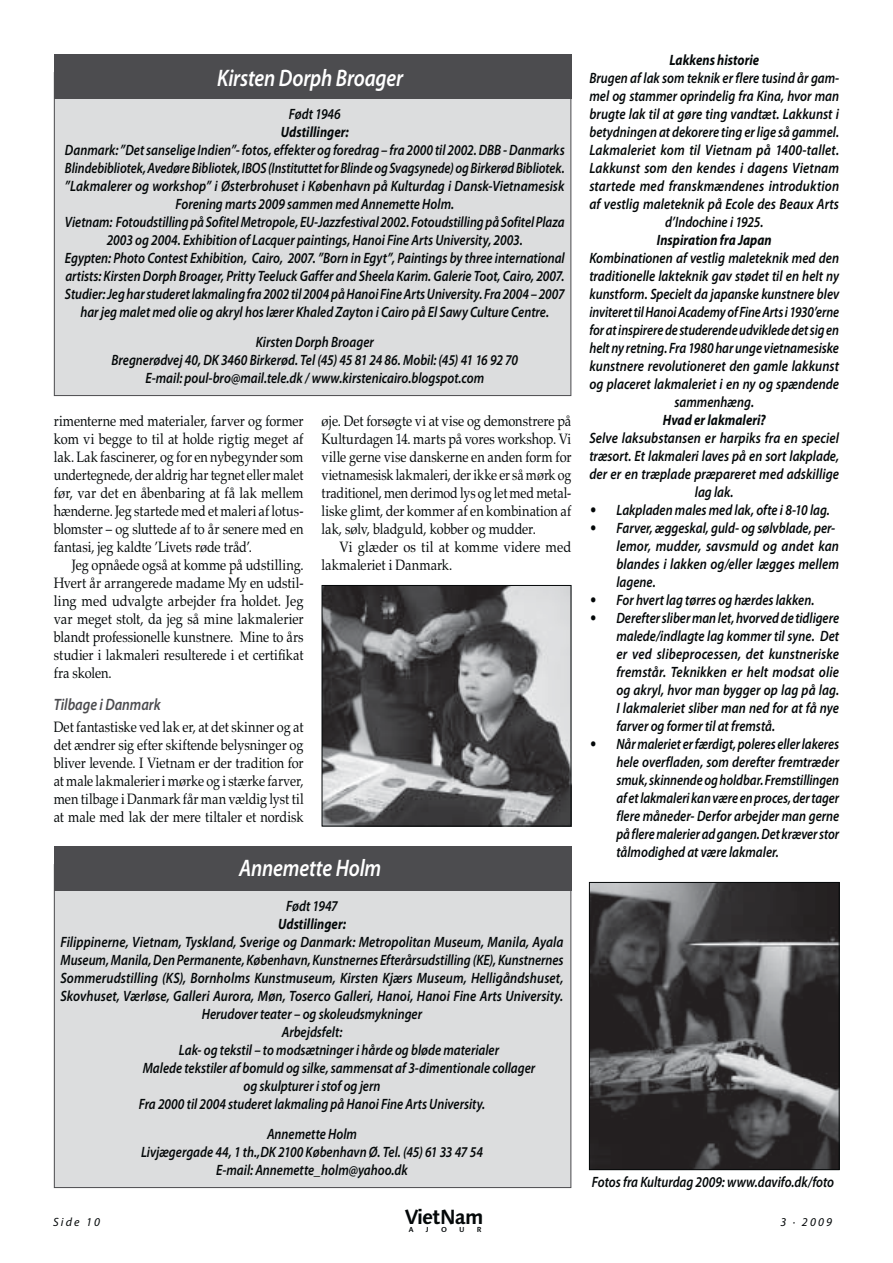
<style>
.page{position:relative;width:893px;height:1263px;background:#fff}
.page>*{position:absolute;margin:0;border:0;box-sizing:border-box;transform-origin:0 0}
.t1{font:italic 600 24px "Myriad Pro";letter-spacing:-.01em;color:#fff;scale:.85 1}
.t2{font:italic 600 16.5px "Myriad Pro";letter-spacing:-.005em;color:#4c4c4f;scale:.85 1}
.t3{font:italic 600 15px/18px "Myriad Pro";color:#040809;text-align:center;scale:.85 1}
.t4{font:15px/18px "Palatino";letter-spacing:-.005em;color:#040809;text-align:justify;scale:.85 1}
.t5{font:italic 600 15px/18px "Myriad Pro";color:#040809;text-align:center;scale:.87 1}
.t6{font:italic 600 15px/18px "Myriad Pro";color:#040809;text-align:center;scale:.86 1}
.t7{font:italic 600 15px/18px "Myriad Pro";color:#040809;text-align:justify;scale:.84 1}
.t8{font:italic 700 15px "Myriad Pro";letter-spacing:.005em;color:#040809;scale:.85 1}
.t9{font:15px/18px "Palatino";letter-spacing:-.005em;color:#040809;scale:.87 1}
.t10{font:italic 12px "Myriad Pro";letter-spacing:.18em;color:#040809}
.s1{font-family:"Palatino";font-weight:400;font-style:normal}
</style>
<div class="page">
<div style="left:54px;top:73px;width:517px;height:323px;background:#dcddde"></div>
<div style="left:54px;top:54px;width:517px;height:45px;background:#4c4c4f"></div>
<div style="left:54px;top:865px;width:517px;height:323px;background:#dcddde"></div>
<div style="left:54px;top:846px;width:517px;height:45px;background:#4c4c4f"></div>
<img style="left:323px;top:587px;width:246px;height:237px">
<div style="left:321px;top:585px;width:250px;height:241px;border:1px solid #040809"></div>
<img style="left:591px;top:884px;width:246px;height:284px">
<div style="left:589px;top:882px;width:250px;height:288px;border:1px solid #040809"></div>
<h1 class="t1" style="left:217px;top:69px;width:220px">Kirsten Dorph Broager</h1>
<p class="t3" style="left:289px;top:106px;width:63px">Født 1946</p>
<p class="t8" style="left:281px;top:127px;width:81px">Udstillinger:</p>
<p class="t3" style="left:65px;top:142px;width:589px">Danmark: ”Det sanselige Indien”- fotos, effekter og foredrag – fra 2000 til 2002. DBB - Danmarks Blindebibliotek, Avedøre Bibliotek, IBOS (Instituttet for Blinde og Svagsynede) og Birkerød Bibliotek. ”Lakmalerer og workshop” i Østerbrohuset i København på Kulturdag i Dansk-Vietnamesisk Forening marts 2009 sammen med Annemette Holm.<br>Vietnam: Fotoudstilling på Sofitel Metropole, EU-Jazzfestival 2002. Fotoudstilling på Sofitel Plaza 2003 og 2004. Exhibition of Lacquer paintings, Hanoi Fine Arts University, 2003.<br>Egypten: Photo Contest Exhibition, Cairo, 2007. ”Born in Egyt”, Paintings by three international artists: Kirsten Dorph Broager, Pritty Teeluck Gaffer and Sheela Karim. Galerie Toot, Cairo, 2007.<br>Studier: Jeg har studeret lakmaling fra 2002 til 2004 på Hanoi Fine Arts University. Fra 2004 – 2007 har jeg malet med olie og akryl hos lærer Khaled Zayton i Cairo på El Sawy Culture Centre.</p>
<p class="t3" style="left:111px;top:334px;width:480px">Kirsten Dorph Broager<br>Bregnerødvej 40, DK 3460 Birkerød. Tel (45) 45 81 24 86. Mobil: (45) 41 16 92 70<br>E-mail: poul-bro@mail.tele.dk / www.kirstenicairo.blogspot.com</p>
<p class="t4" style="left:54px;top:414px;width:295px">rimenterne med materialer, farver og former kom vi begge to til at holde rigtig meget af lak. Lak fascinerer, og for en nybegynder som undertegnede, der aldrig har tegnet eller malet før, var det en åbenbaring at få lak mellem hænderne. Jeg startede med et maleri af lotus&shy;blomster – og sluttede af to år senere med en fantasi, jeg kaldte ’Livets røde tråd’.</p>
<p class="t4" style="left:54px;top:558px;width:295px;text-indent:18px">Jeg opnåede også at komme på udstilling.<br>Hvert år arrangerede madame My en udstil&shy;ling med udvalgte arbejder fra holdet. Jeg var meget stolt, da jeg så mine lakmalerier blandt professionelle kunstnere. Mine to års studier i lakmaleri resulterede i et certifikat fra skolen.</p>
<p class="t2" style="left:54px;top:698px;width:127px">Tilbage i Danmark</p>
<p class="t4" style="left:54px;top:720px;width:295px">Det fantastiske ved lak er, at det skinner og at det ændrer sig efter skiftende belysninger og bliver levende. I Vietnam er der tradition for at male lakmalerier i mørke og i stærke farver, men tilbage i Danmark får man vældig lyst til at male med lak der mere tiltaler et nordisk</p>
<p class="t4" style="left:321px;top:414px;width:295px">øje. Det forsøgte vi at vise og demonstrere på Kulturdagen 14. marts på vores workshop. Vi ville gerne vise danskerne en anden form for vietnamesisk lakmaleri, der ikke er så mørk og traditionel, men derimod lys og let med metal&shy;liske glimt, der kommer af en kombination af lak, sølv, bladguld, kobber og mudder.</p>
<p class="t9" style="left:321px;top:540px;width:288px;text-indent:18px">Vi glæder os til at komme videre med lakmaleriet i Danmark.</p>
<h1 class="t1" style="left:239px;top:859px;width:169px">Annemette Holm</h1>
<p class="t3" style="left:286px;top:898px;width:62px">Født 1947</p>
<p class="t8" style="left:278px;top:919px;width:81px">Udstillinger:</p>
<p class="t5" style="left:60px;top:934px;width:579px">Filippinerne, Vietnam, Tyskland, Sverige og Danmark: Metropolitan Museum, Manila, Ayala</p>
<p class="t3" style="left:60px;top:952px;width:593px">Museum, Manila, Den Permanente, København, Kunstnernes Efterårsudstilling (KE), Kunstnernes</p>
<p class="t5" style="left:60px;top:970px;width:579px">Sommerudstilling (KS), Bornholms Kunstmuseum, Kirsten Kjærs Museum, Helligåndshuset,</p>
<p class="t5" style="left:60px;top:988px;width:579px">Skovhuset, Værløse, Galleri Aurora, Møn, Toserco Galleri, Hanoi, Hanoi Fine Arts University.</p>
<p class="t3" style="left:202px;top:1006px;width:261px">Herudover teater – og skoleudsmykninger</p>
<p class="t3" style="left:282px;top:1024px;width:73px">Arbejdsfelt:</p>
<p class="t3" style="left:179px;top:1042px;width:378px">Lak- og tekstil – to modsætninger i hårde og bløde materialer</p>
<p class="t3" style="left:143px;top:1060px;width:463px">Malede tekstiler af bomuld og silke, sammensat af 3-dimentionale collager</p>
<p class="t3" style="left:243px;top:1078px;width:163px">og skulpturer i stof og jern</p>
<p class="t3" style="left:139px;top:1096px;width:409px">Fra 2000 til 2004 studeret lakmaling på Hanoi Fine Arts University.</p>
<p class="t3" style="left:141px;top:1126px;width:404px">Annemette Holm<br>Livjægergade 44, 1 th.,DK 2100 København Ø. Tel. (45) 61 33 47 54<br>E-mail: Annemette_holm@yahoo.dk</p>
<p class="t8" style="left:669px;top:55px;width:107px">Lakkens historie</p>
<p class="t3" style="left:589px;top:70px;width:295px">Brugen af lak som teknik er flere tusind år gam&shy;mel og stammer oprindelig fra Kina, hvor man brugte lak til at gøre ting vandtæt. Lakkunst i betydningen at dekorere ting er lige så gammel.<br>Lakmaleriet kom til Vietnam på 1400-tallet.<br>Lakkunst som den kendes i dagens Vietnam startede med franskmændenes introduktion af vestlig maleteknik på Ecole des Beaux Arts d’Indochine i 1925.</p>
<p class="t8" style="left:656px;top:235px;width:137px">Inspiration fra Japan</p>
<p class="t6" style="left:589px;top:250px;width:292px">Kombinationen af vestlig maleteknik med den traditionelle lakteknik gav stødet til en helt ny kunstform. Specielt da japanske kunstnere blev inviteret til Hanoi Academy of Fine Arts i 1930’erne for at inspirere de studerende udviklede det sig en helt ny retning. Fra 1980 har unge vietnamesiske kunstnere revolutioneret den gamle lakkunst og placeret lakmaleriet i en ny og spændende sammenhæng.</p>
<p class="t8" style="left:662px;top:415px;width:123px">Hvad er lakmaleri?</p>
<p class="t5" style="left:589px;top:430px;width:288px">Selve laksubstansen er harpiks fra en speciel træsort. Et lakmaleri laves på en sort lakplade, der er en træplade præpareret med adskillige lag lak.</p>
<p class="t3" style="left:589px;top:502px;width:284px"><span class="s1">•</span> Lakpladen males med lak, ofte i 8-10 lag.</p>
<p class="t3" style="left:616px;top:520px;width:264px;text-align:left;text-indent:-27px"><span class="s1">•</span> Farver, æggeskal, guld- og sølvblade, per&shy;lemor, mudder, savsmuld og andet kan blandes i lakken og/eller lægges mellem lagene.</p>
<p class="t3" style="left:589px;top:592px;width:266px"><span class="s1">•</span> For hvert lag tørres og hærdes lakken.</p>
<p class="t3" style="left:616px;top:610px;width:263px;text-align:justify;text-indent:-27px"><span class="s1">•</span> Derefter sliber man let, hvorved de tidligere malede/indlagte lag kommer til syne. Det er ved slibeprocessen, det kunstneriske fremstår. Teknikken er helt modsat olie og akryl, hvor man bygger op lag på lag.<br>I lakmaleriet sliber man ned for at få nye farver og former til at fremstå.</p>
<p class="t7" style="left:616px;top:736px;width:267px;text-indent:-27px"><span class="s1">•</span> Når maleriet er færdigt, poleres eller lakeres hele overfladen, som derefter fremtræder smuk, skinnende og holdbar. Fremstillingen af et lakmaleri kan være en proces, der tager flere måneder- Derfor arbejder man gerne på flere malerier ad gangen. Det kræver stor tålmodighed at være lakmaler.</p>
<p class="t3" style="left:591px;top:1174px;width:287px">Fotos fra Kulturdag 2009: www.davifo.dk/foto</p>
<p class="t10" style="left:53px;top:1217px;width:49px">Side 10</p>
<p class="t10" style="left:780px;top:1217px;width:53px">3 · 2009</p>
</div>
